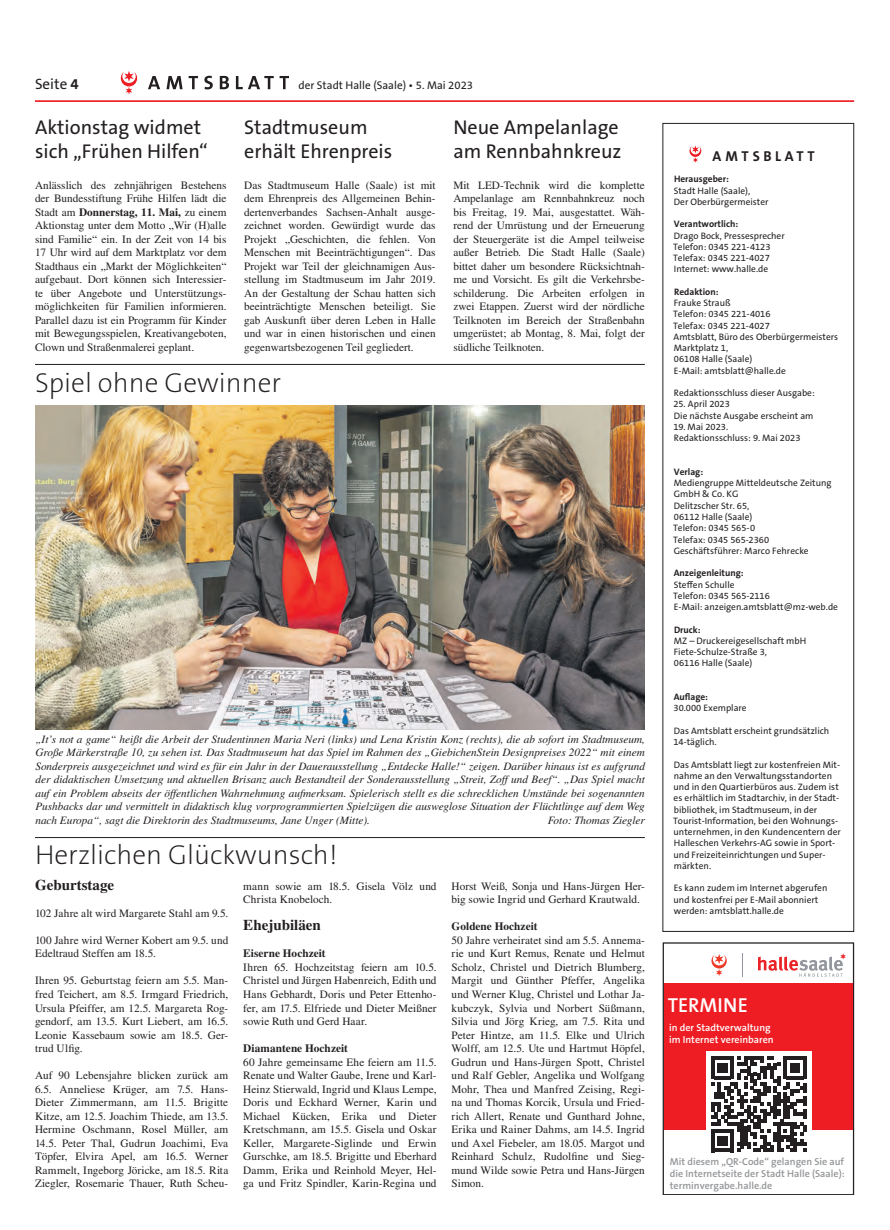
<style>
.page{position:relative;width:890px;height:1230px;background:#fff}
.page>*{position:absolute;margin:0;border:0;box-sizing:border-box;transform-origin:0 0}
.t1{font:200 27.5px "The Sans B W2";color:#231f20}
.t2{font:600 20.38px "The Sans B6";color:#fff}
.t3{font:20px/24px "The Sans B W5 Plain";color:#231f20}
.t4{font:700 15px "Times LT Std";color:#231f20}
.t5{font:15px "The Sans B W5 Plain";color:#231f20}
.t6{font:700 14.38px "The Sans B W7";letter-spacing:.255em;color:#231f20}
.t7{font:11.25px/13.5px "Times LT Std";color:#231f20;text-align:justify}
.t8{font:italic 11.25px/13.5px "Times LT Std";color:#231f20;text-align:justify}
.t9{font:700 11.25px "Times LT Std";letter-spacing:.005em;color:#231f20}
.t10{font:11.25px "The Sans B W5 Plain";color:#231f20}
.t11{font:600 10.12px/12.2px "The Sans B6";color:#939598;text-align:justify}
.t12{font:600 10.12px/12.2px "The Sans B6";color:#fff}
.t13{font:9.38px/11.2px "The Sans B W5 Plain";color:#231f20}
.t14{font:700 9.38px "The Sans B W7";color:#231f20}
.s1{font-family:"The Sans B W7";font-weight:700}
.s2{font-weight:700}
</style>
<div class="page">
<svg style="left:148px;top:76px;width:12px;height:13px"></svg>
<svg style="left:166px;top:76px;width:16px;height:13px"></svg>
<svg style="left:188px;top:76px;width:10px;height:13px"></svg>
<svg style="left:204px;top:76px;width:9px;height:13px"></svg>
<svg style="left:220px;top:76px;width:9px;height:13px"></svg>
<svg style="left:236px;top:76px;width:53px;height:13px"></svg>
<svg style="left:121px;top:71px;width:16px;height:23px"></svg>
<hr style="left:35px;top:100px;width:819px;height:2px;background:#ee1d23">
<svg style="left:689px;top:145px;width:12px;height:18px"></svg>
<div style="left:662px;top:942px;width:192px;height:253px;border:1px solid #231f20"></div>
<div style="left:664px;top:983px;width:188px;height:147px;background:#ee1d23"></div>
<svg style="left:758px;top:953px;width:87px;height:23px"></svg>
<svg style="left:711px;top:954px;width:15px;height:22px"></svg>
<div style="left:706px;top:1051px;width:105px;height:106px;background:#fff"></div>
<svg style="left:711px;top:1056px;width:95px;height:96px"></svg>
<hr style="left:35px;top:837px;width:609px;height:1px;background:#231f20">
<hr style="left:35px;top:364px;width:609px;height:1px;background:#231f20">
<img style="left:35px;top:405px;width:609px;height:324px">
<h3 class="t5" style="left:35px;top:79px;width:45px">Seite <span class="s1">4</span></h3>
<p class="t10" style="left:298px;top:82px;width:176px">der Stadt Halle (Saale) • 5. Mai 2023</p>
<h3 class="t3" style="left:35px;top:119px;width:174px">Aktionstag widmet sich „Frühen Hilfen“</h3>
<h3 class="t3" style="left:244px;top:119px;width:150px">Stadtmuseum erhält Ehrenpreis</h3>
<h3 class="t3" style="left:453px;top:119px;width:170px">Neue Ampelanlage am Rennbahnkreuz</h3>
<p class="t7" style="left:35px;top:179px;width:193px">Anlässlich des zehnjährigen Bestehens der Bundesstiftung Frühe Hilfen lädt die Stadt am <span class="s2">Donnerstag, 11. Mai,</span> zu einem Aktionstag unter dem Motto „Wir (H)alle sind Familie“ ein. In der Zeit von 14 bis 17 Uhr wird auf dem Marktplatz vor dem Stadthaus ein „Markt der Möglichkeiten“ aufgebaut. Dort können sich Interessier&shy;te über Angebote und Unterstützungs&shy;möglichkeiten für Familien informieren.<br>Parallel dazu ist ein Programm für Kinder mit Bewegungsspielen, Kreativangeboten, Clown und Straßenmalerei geplant.</p>
<p class="t7" style="left:244px;top:179px;width:193px">Das Stadtmuseum Halle (Saale) ist mit dem Ehrenpreis des Allgemeinen Behin&shy;dertenverbandes Sachsen-Anhalt ausge&shy;zeichnet worden. Gewürdigt wurde das Projekt „Geschichten, die fehlen. Von Menschen mit Beeinträchtigungen“. Das Projekt war Teil der gleichnamigen Aus&shy;stellung im Stadtmuseum im Jahr 2019.<br>An der Gestaltung der Schau hatten sich beeinträchtigte Menschen beteiligt. Sie gab Auskunft über deren Leben in Halle und war in einen historischen und einen gegenwartsbezogenen Teil gegliedert.</p>
<p class="t7" style="left:453px;top:179px;width:193px">Mit LED-Technik wird die komplette Ampelanlage am Rennbahnkreuz noch bis Freitag, 19. Mai, ausgestattet. Wäh&shy;rend der Umrüstung und der Erneuerung der Steuergeräte ist die Ampel teilweise außer Betrieb. Die Stadt Halle (Saale) bittet daher um besondere Rücksichtnah&shy;me und Vorsicht. Es gilt die Verkehrsbe&shy;schilderung. Die Arbeiten erfolgen in zwei Etappen. Zuerst wird der nördliche Teilknoten im Bereich der Straßenbahn umgerüstet; ab Montag, 8. Mai, folgt der südliche Teilknoten.</p>
<h1 class="t1" style="left:35px;top:364px;width:248px">Spiel ohne Gewinner</h1>
<p class="t8" style="left:35px;top:732px;width:611px">„It’s not a game“ heißt die Arbeit der Studentinnen Maria Neri (links) und Lena Kristin Konz (rechts), die ab sofort im Stadtmuseum, Große Märkerstraße 10, zu sehen ist. Das Stadtmuseum hat das Spiel im Rahmen des „GiebichenStein Designpreises 2022“ mit einem Sonderpreis ausgezeichnet und wird es für ein Jahr in der Dauerausstellung „Entdecke Halle!“ zeigen. Darüber hinaus ist es aufgrund der didaktischen Umsetzung und aktuellen Brisanz auch Bestandteil der Sonderausstellung „Streit, Zoff und Beef“. „Das Spiel macht auf ein Problem abseits der öffentlichen Wahrnehmung aufmerksam. Spielerisch stellt es die schrecklichen Umstände bei sogenannten Pushbacks dar und vermittelt in didaktisch klug vorprogrammierten Spielzügen die ausweglose Situation der Flüchtlinge auf dem Weg nach Europa“, sagt die Direktorin des Stadtmuseums, Jane Unger (Mitte).</p>
<p class="t8" style="left:548px;top:813px;width:98px">Foto: Thomas Ziegler</p>
<h1 class="t1" style="left:35px;top:837px;width:304px">Herzlichen Glückwunsch!</h1>
<h3 class="t4" style="left:35px;top:876px;width:81px">Geburtstage</h3>
<p class="t7" style="left:35px;top:907px;width:195px">102 Jahre alt wird Margarete Stahl am 9.5.</p>
<p class="t7" style="left:35px;top:934px;width:195px">100 Jahre wird Werner Kobert am 9.5. und<br>Edeltraud Steffen am 18.5.</p>
<p class="t7" style="left:35px;top:975px;width:195px">Ihren 95. Geburtstag feiern am 5.5. Man&shy;fred Teichert, am 8.5. Irmgard Friedrich, Ursula Pfeiffer, am 12.5. Margareta Rog&shy;gendorf, am 13.5. Kurt Liebert, am 16.5.<br>Leonie Kassebaum sowie am 18.5. Ger&shy;trud Ulfig.</p>
<p class="t7" style="left:35px;top:1069px;width:195px">Auf 90 Lebensjahre blicken zurück am 6.5. Anneliese Krüger, am 7.5. Hans-Dieter Zimmermann, am 11.5. Brigitte Kitze, am 12.5. Joachim Thiede, am 13.5.<br>Hermine Oschmann, Rosel Müller, am 14.5. Peter Thal, Gudrun Joachimi, Eva Töpfer, Elvira Apel, am 16.5. Werner Rammelt, Ingeborg Jöricke, am 18.5. Rita Ziegler, Rosemarie Thauer, Ruth Scheu-</p>
<p class="t7" style="left:243px;top:880px;width:195px">mann sowie am 18.5. Gisela Völz und<br>Christa Knobeloch.</p>
<h3 class="t4" style="left:243px;top:916px;width:79px">Ehejubiläen</h3>
<p class="t9" style="left:243px;top:947px;width:84px">Eiserne Hochzeit</p>
<p class="t7" style="left:243px;top:961px;width:195px">Ihren 65. Hochzeitstag feiern am 10.5.<br>Christel und Jürgen Habenreich, Edith und Hans Gebhardt, Doris und Peter Ettenho&shy;fer, am 17.5. Elfriede und Dieter Meißner sowie Ruth und Gerd Haar.</p>
<p class="t9" style="left:243px;top:1041px;width:106px">Diamantene Hochzeit</p>
<p class="t7" style="left:243px;top:1056px;width:195px">60 Jahre gemeinsame Ehe feiern am 11.5.<br>Renate und Walter Gaube, Irene und Karl-Heinz Stierwald, Ingrid und Klaus Lempe, Doris und Eckhard Werner, Karin und Michael Kücken, Erika und Dieter Kretschmann, am 15.5. Gisela und Oskar Keller, Margarete-Siglinde und Erwin Gurschke, am 18.5. Brigitte und Eberhard Damm, Erika und Reinhold Meyer, Hel&shy;ga und Fritz Spindler, Karin-Regina und</p>
<p class="t7" style="left:451px;top:880px;width:195px">Horst Weiß, Sonja und Hans-Jürgen Her&shy;big sowie Ingrid und Gerhard Krautwald.</p>
<p class="t9" style="left:451px;top:920px;width:87px">Goldene Hochzeit</p>
<p class="t7" style="left:451px;top:934px;width:195px">50 Jahre verheiratet sind am 5.5. Annema&shy;rie und Kurt Remus, Renate und Helmut Scholz, Christel und Dietrich Blumberg, Margit und Günther Pfeffer, Angelika und Werner Klug, Christel und Lothar Ja&shy;kubczyk, Sylvia und Norbert Süßmann, Silvia und Jörg Krieg, am 7.5. Rita und Peter Hintze, am 11.5. Elke und Ulrich Wolff, am 12.5. Ute und Hartmut Höpfel, Gudrun und Hans-Jürgen Spott, Christel und Ralf Gebler, Angelika und Wolfgang Mohr, Thea und Manfred Zeising, Regi&shy;na und Thomas Korcik, Ursula und Fried&shy;rich Allert, Renate und Gunthard Johne, Erika und Rainer Dahms, am 14.5. Ingrid und Axel Fiebeler, am 18.05. Margot und Reinhard Schulz, Rudolfine und Sieg&shy;mund Wilde sowie Petra und Hans-Jürgen Simon.</p>
<p class="t6" style="left:712px;top:147px;width:104px">AMTSBLATT</p>
<p class="t14" style="left:674px;top:173px;width:56px">Herausgeber:</p>
<p class="t13" style="left:673px;top:186px;width:96px">Stadt Halle (Saale),<br>Der Oberbürgermeister</p>
<p class="t14" style="left:673px;top:218px;width:66px">Verantwortlich:</p>
<p class="t13" style="left:673px;top:231px;width:113px">Drago Bock, Pressesprecher<br>Telefon: 0345 221-4123<br>Telefax: 0345 221-4027<br>Internet: www.halle.de</p>
<p class="t14" style="left:674px;top:286px;width:46px">Redaktion:</p>
<p class="t13" style="left:673px;top:299px;width:166px">Frauke Strauß<br>Telefon: 0345 221-4016<br>Telefax: 0345 221-4027<br>Amtsblatt, Büro des Oberbürgermeisters<br>Marktplatz 1,<br>06108 Halle (Saale)<br>E-Mail: amtsblatt@halle.de</p>
<p class="t13" style="left:673px;top:389px;width:142px">Redaktionsschluss dieser Ausgabe:</p>
<p class="t13" style="left:673px;top:400px;width:141px">25. April 2023<br>Die nächste Ausgabe erscheint am</p>
<p class="t13" style="left:673px;top:423px;width:129px">19. Mai 2023.<br>Redaktionsschluss: 9. Mai 2023</p>
<p class="t14" style="left:673px;top:466px;width:31px">Verlag:</p>
<p class="t13" style="left:673px;top:479px;width:160px">Mediengruppe Mitteldeutsche Zeitung<br>GmbH &amp; Co. KG<br>Delitzscher Str. 65,<br>06112 Halle (Saale)<br>Telefon: 0345 565-0<br>Telefax: 0345 565-2360<br>Geschäftsführer: Marco Fehrecke</p>
<p class="t14" style="left:673px;top:567px;width:71px">Anzeigenleitung:</p>
<p class="t13" style="left:673px;top:580px;width:166px">Steffen Schulle<br>Telefon: 0345 565-2116<br>E-Mail: anzeigen.amtsblatt@mz-web.de</p>
<p class="t14" style="left:674px;top:623px;width:28px">Druck:</p>
<p class="t13" style="left:673px;top:636px;width:134px">MZ – Druckereigesellschaft mbH<br>Fiete-Schulze-Straße 3,<br>06116 Halle (Saale)</p>
<p class="t14" style="left:673px;top:691px;width:36px">Auflage:</p>
<p class="t13" style="left:673px;top:704px;width:75px">30.000 Exemplare</p>
<p class="t13" style="left:673px;top:726px;width:157px">Das Amtsblatt erscheint grundsätzlich<br>14-täglich.</p>
<p class="t13" style="left:673px;top:760px;width:169px">Das Amtsblatt liegt zur kostenfreien Mit&shy;nahme an den Verwaltungsstandorten und in den Quartierbüros aus. Zudem ist es erhältlich im Stadtarchiv, in der Stadt&shy;bibliothek, im Stadtmuseum, in der Tourist-Information, bei den Wohnungs&shy;unternehmen, in den Kundencentern der Halleschen Verkehrs-AG sowie in Sport&shy;und Freizeiteinrichtungen und Super&shy;märkten.</p>
<p class="t13" style="left:673px;top:884px;width:155px">Es kann zudem im Internet abgerufen und kostenfrei per E-Mail abonniert werden: amtsblatt.halle.de</p>
<h2 class="t2" style="left:667px;top:994px;width:82px">TERMINE</h2>
<p class="t12" style="left:669px;top:1021px;width:106px">in der Stadtverwaltung im Internet vereinbaren</p>
<p class="t11" style="left:669px;top:1155px;width:176px">Mit diesem „QR-Code“ gelangen Sie auf die Internetseite der Stadt Halle (Saale): terminvergabe.halle.de</p>
</div>
